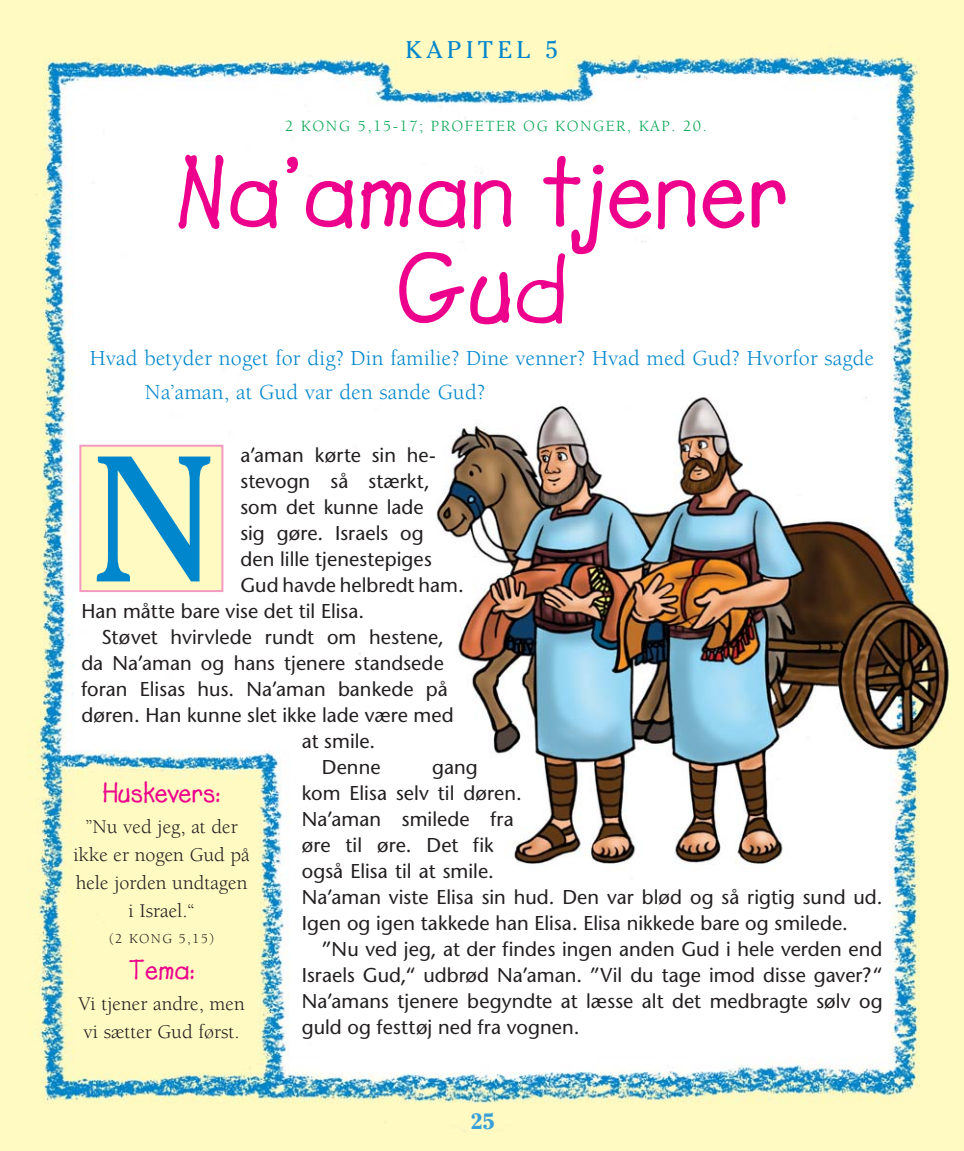
<style>
.page{position:relative;width:964px;height:1151px;background:#fff}
.page>*{position:absolute;margin:0;border:0;box-sizing:border-box;transform-origin:0 0}
.t1{font:177.6px "Cheltenham";color:#0086cc}
.t2{font:700 100px/96px "Lemonade ICG";letter-spacing:.01em;color:#ec008c;text-align:center}
.t3{font:700 28px "Lemonade ICG";color:#ec008c}
.t4{font:24px "Cheltenham";letter-spacing:.2em;color:#0086cc}
.t5{font:22px/34px "Berkeley";letter-spacing:.01em;color:#0086cc}
.t6{font:700 22px "Cheltenham";color:#389fd9}
.t7{font:20px/26px "Stone Sans";color:#231f20}
.t8{font:20px/28px "Berkeley";color:#231f20;text-align:center}
.t9{font:16px "Berkeley";letter-spacing:.095em;color:#00a650}
.t10{font:14px "Berkeley";letter-spacing:.095em;color:#231f20}
</style>
<div class="page">
<img style="left:0;top:0;width:964px;height:1151px">
<div style="left:80px;top:446px;width:142px;height:145px;background:#fffac2"></div>
<div style="left:79px;top:445px;width:144px;height:147px;border:2px solid #f49ac1"></div>
<p class="t4" style="left:406px;top:41px;width:154px">KAPITEL 5</p>
<p class="t9" style="left:285px;top:120px;width:423px">2 KONG 5,15-17; PROFETER OG KONGER, KAP. 20.</p>
<h2 class="t2" style="left:175px;top:153px;width:615px">Na’aman tjener<br>Gud</h2>
<p class="t5" style="left:145px;top:343px;width:731px;text-indent:-55px">Hvad betyder noget for dig? Din familie? Dine venner? Hvad med Gud? Hvorfor sagde<br>Na’aman, at Gud var den sande Gud?</p>
<p class="t7" style="left:240px;top:444px;width:197px">a’aman kørte sin he-</p>
<p class="t7" style="left:240px;top:470px;width:191px">stevogn så stærkt,</p>
<p class="t7" style="left:240px;top:496px;width:185px">som det kunne lade</p>
<p class="t7" style="left:240px;top:522px;width:185px">sig gøre. Israels og</p>
<p class="t7" style="left:240px;top:548px;width:193px">den lille tjenestepiges</p>
<p class="t7" style="left:240px;top:574px;width:225px">Gud havde helbredt ham.</p>
<p class="t7" style="left:81px;top:600px;width:284px">Han måtte bare vise det til Elisa.</p>
<p class="t7" style="left:101px;top:626px;width:344px">Støvet hvirvlede rundt om hestene,</p>
<p class="t7" style="left:81px;top:652px;width:364px">da Na’aman og hans tjenere standsede</p>
<p class="t7" style="left:81px;top:678px;width:368px">foran Elisas hus. Na’aman bankede på</p>
<p class="t7" style="left:81px;top:704px;width:374px">døren. Han kunne slet ikke lade være med</p>
<p class="t7" style="left:302px;top:730px;width:75px">at smile.</p>
<p class="t7" style="left:322px;top:756px;width:60px">Denne</p>
<h1 class="t1" style="left:91px;top:455px;width:126px">N</h1>
<p class="t7" style="left:302px;top:756px;width:582px;text-indent:130px">gang<br>kom Elisa selv til døren.<br>Na’aman smilede fra<br>øre til øre. Det fik<br>også Elisa til at smile.<br>Na’aman viste Elisa sin hud. Den var blød og så rigtig sund ud.<br>Igen og igen takkede han Elisa. Elisa nikkede bare og smilede.</p>
<p class="t7" style="left:302px;top:938px;width:582px;text-align:justify;text-indent:20px">”Nu ved jeg, at der findes ingen anden Gud i hele verden end Israels Gud,“ udbrød Na’aman. ”Vil du tage imod disse gaver?“ Na’amans tjenere begyndte at læsse alt det medbragte sølv og guld og festtøj ned fra vognen.</p>
<h3 class="t3" style="left:103px;top:781px;width:119px">Huskevers:</h3>
<p class="t8" style="left:73px;top:815px;width:178px">”Nu ved jeg, at der ikke er nogen Gud på hele jorden undtagen i Israel.“</p>
<p class="t10" style="left:109px;top:933px;width:106px">(2 KONG 5,15)</p>
<h3 class="t3" style="left:129px;top:958px;width:67px">Tema:</h3>
<p class="t8" style="left:78px;top:992px;width:168px;text-align:left">Vi tjener andre, men vi sætter Gud først.</p>
<p class="t6" style="left:470px;top:1113px;width:26px">25</p>
</div>
